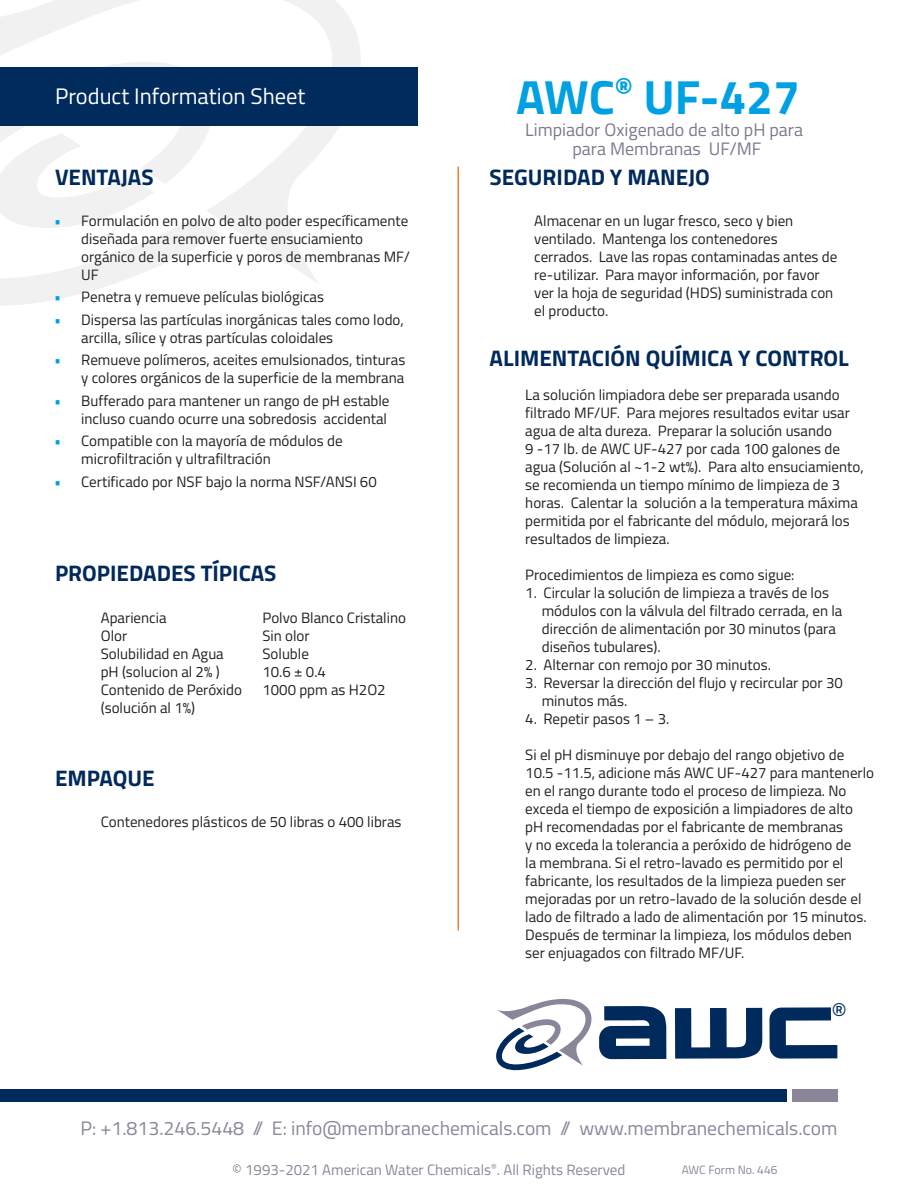
<style>
.page{position:relative;width:918px;height:1188px;background:#fff}
.page>*{position:absolute;margin:0;border:0;box-sizing:border-box;transform-origin:0 0}
.t1{font:700 48px "Titillium Web";color:#00a1e3}
.t2{font:24px "Titillium Web";color:#002b5c}
.t3{font:700 22.5px "Titillium Web";color:#00295c}
.t4{font:22.5px "Titillium Web";color:#fff}
.t5{font:19.5px "Titillium Web";color:#8b859a}
.t6{font:18px "Titillium Web";color:#80778e}
.t7{font:15px/18px "Titillium Web";color:#231f20}
.t8{font:15px "Titillium Web";color:#8b859a}
.t9{font:12px "Titillium Web";color:#8b859a}
.s1{color:#00a1e3}
</style>
<div class="page">
<svg style="left:675px;top:1008px;width:87px;height:51px"></svg>
<svg style="left:769px;top:1007px;width:68px;height:52px"></svg>
<svg style="left:496px;top:999px;width:170px;height:71px"></svg>
<svg style="left:0;top:285px;width:108px;height:21px;fill:#f2f1f1"></svg>
<svg style="left:0;top:0;width:364px;height:285px"></svg>
<div style="left:0;top:68px;width:418px;height:58px;background:#002b5c"></div>
<hr style="left:458px;top:167px;width:1px;height:763px;background:#f48026">
<div style="left:0;top:1090px;width:786px;height:12px;background:#00295c"></div>
<div style="left:792px;top:1090px;width:45px;height:12px;background:#8b859a"></div>
<h3 class="t4" style="left:55px;top:80px;width:252px">Product Information Sheet</h3>
<h1 class="t1" style="left:516px;top:61px;width:285px">AWC<sup>®</sup> UF-427</h1>
<p class="t6" style="left:525px;top:116px;width:280px">Limpiador Oxigenado de alto pH para</p>
<p class="t6" style="left:572px;top:135px;width:191px">para Membranas UF/MF</p>
<h3 class="t3" style="left:55px;top:160px;width:100px">VENTAJAS</h3>
<h3 class="t3" style="left:490px;top:160px;width:222px">SEGURIDAD Y MANEJO</h3>
<p class="t7" style="left:81px;top:211px;width:330px;text-indent:-27px"><span class="s1">•</span> Formulación en polvo de alto poder específicamente diseñada para remover fuerte ensuciamiento orgánico de la superficie y poros de membranas MF/ UF</p>
<p class="t7" style="left:54px;top:287px;width:271px"><span class="s1">•</span> Penetra y remueve películas biológicas</p>
<p class="t7" style="left:81px;top:310px;width:324px;text-indent:-27px"><span class="s1">•</span> Dispersa las partículas inorgánicas tales como lodo, arcilla, sílice y otras partículas coloidales</p>
<p class="t7" style="left:54px;top:350px;width:353px;text-align:right"><span class="s1">•</span> Remueve polímeros, aceites emulsionados, tinturas y colores orgánicos de la superficie de la membrana</p>
<p class="t7" style="left:54px;top:391px;width:337px;text-align:right"><span class="s1">•</span> Bufferado para mantener un rango de pH estable incluso cuando ocurre una sobredosis accidental</p>
<p class="t7" style="left:81px;top:431px;width:263px;text-indent:-27px"><span class="s1">•</span> Compatible con la mayoría de módulos de microfiltración y ultrafiltración</p>
<p class="t7" style="left:54px;top:472px;width:324px"><span class="s1">•</span> Certificado por NSF bajo la norma NSF/ANSI 60</p>
<h3 class="t3" style="left:55px;top:556px;width:223px">PROPIEDADES TÍPICAS</h3>
<p class="t7" style="left:101px;top:608px;width:143px">Apariencia<br>Olor<br>Solubilidad en Agua pH (solucion al 2% )<br>Contenido de Peróxido (solución al 1%)</p>
<p class="t7" style="left:262px;top:608px;width:145px">Polvo Blanco Cristalino<br>Sin olor<br>Soluble<br>10.6 ± 0.4<br>1000 ppm as H2O2</p>
<h3 class="t3" style="left:55px;top:761px;width:101px">EMPAQUE</h3>
<p class="t7" style="left:101px;top:812px;width:302px">Contenedores plásticos de 50 libras o 400 libras</p>
<p class="t7" style="left:534px;top:211px;width:305px">Almacenar en un lugar fresco, seco y bien ventilado. Mantenga los contenedores cerrados. Lave las ropas contaminadas antes de re-utilizar. Para mayor información, por favor ver la hoja de seguridad (HDS) suministrada con el producto.</p>
<h3 class="t3" style="left:490px;top:341px;width:361px">ALIMENTACIÓN QUÍMICA Y CONTROL</h3>
<p class="t7" style="left:525px;top:386px;width:340px">La solución limpiadora debe ser preparada usando filtrado MF/UF. Para mejores resultados evitar usar agua de alta dureza. Preparar la solución usando<br>9 -17 lb. de AWC UF-427 por cada 100 galones de agua (Solución al ~1-2 wt%). Para alto ensuciamiento, se recomienda un tiempo mínimo de limpieza de 3 horas. Calentar la solución a la temperatura máxima permitida por el fabricante del módulo, mejorará los resultados de limpieza.</p>
<p class="t7" style="left:525px;top:566px;width:271px">Procedimientos de limpieza es como sigue:</p>
<p class="t7" style="left:542px;top:584px;width:302px;text-indent:-16px">1. Circular la solución de limpieza a través de los módulos con la válvula del filtrado cerrada, en la dirección de alimentación por 30 minutos (para diseños tubulares).</p>
<p class="t7" style="left:525px;top:656px;width:247px">2. Alternar con remojo por 30 minutos.</p>
<p class="t7" style="left:542px;top:674px;width:303px;text-indent:-16px">3. Reversar la dirección del flujo y recircular por 30 minutos más.</p>
<p class="t7" style="left:525px;top:710px;width:146px">4. Repetir pasos 1 – 3.</p>
<p class="t7" style="left:525px;top:746px;width:350px">Si el pH disminuye por debajo del rango objetivo de 10.5 -11.5, adicione más AWC UF-427 para mantenerlo en el rango durante todo el proceso de limpieza. No exceda el tiempo de exposición a limpiadores de alto pH recomendadas por el fabricante de membranas<br>y no exceda la tolerancia a peróxido de hidrógeno de<br>la membrana. Si el retro-lavado es permitido por el fabricante, los resultados de la limpieza pueden ser mejoradas por un retro-lavado de la solución desde el lado de filtrado a lado de alimentación por 15 minutos.<br>Después de terminar la limpieza, los módulos deben ser enjuagados con filtrado MF/UF.</p>
<h2 class="t2" style="left:832px;top:994px;width:17px">®</h2>
<h3 class="t5" style="left:80px;top:1114px;width:759px">P: +1.813.246.5448 // E: info@membranechemicals.com // www.membranechemicals.com</h3>
<p class="t8" style="left:232px;top:1158px;width:395px">© 1993-2021 American Water Chemicals<sup>®</sup>. All Rights Reserved</p>
<p class="t9" style="left:682px;top:1161px;width:97px">AWC Form No. 446</p>
</div>
